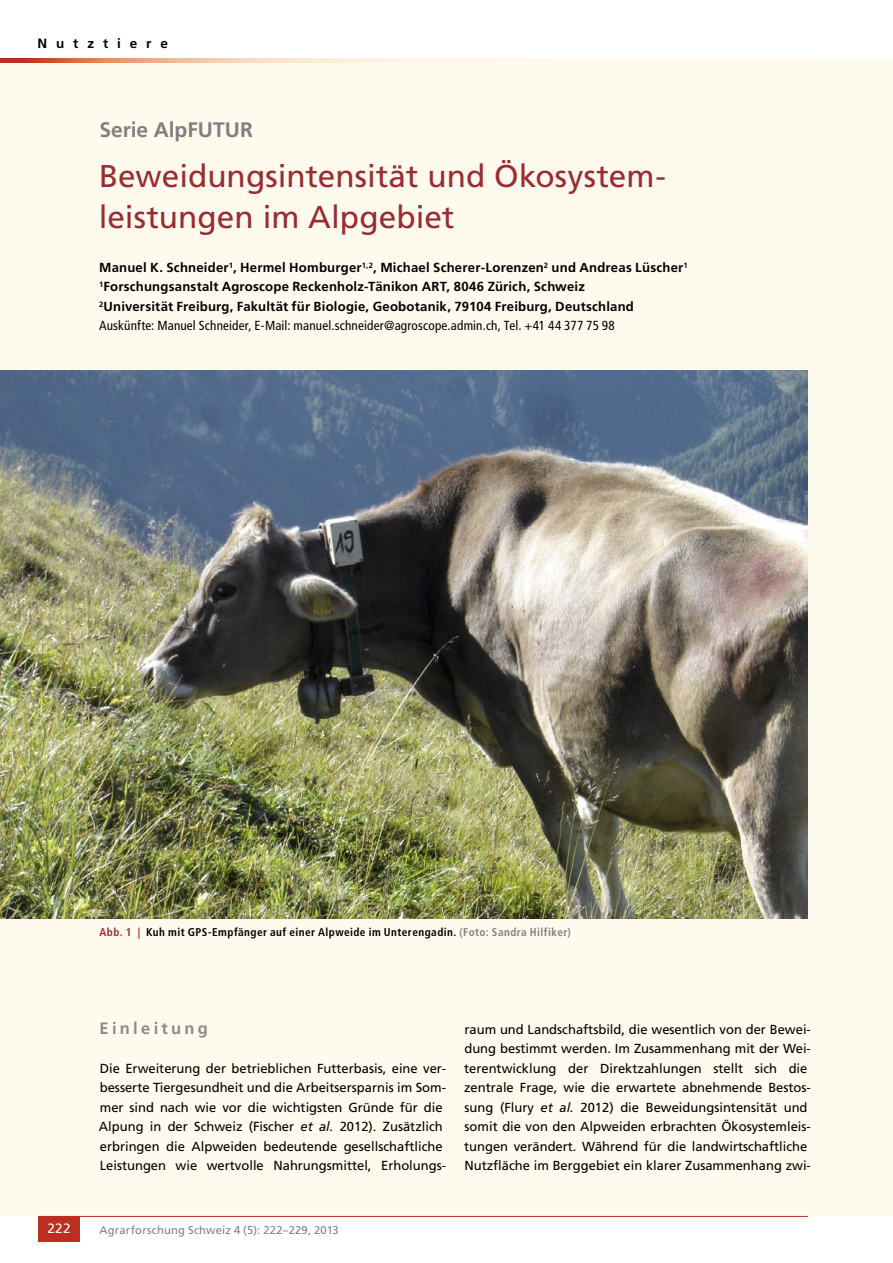
<style>
.page{position:relative;width:893px;height:1263px;background:#fff}
.page>*{position:absolute;margin:0;border:0;box-sizing:border-box;transform-origin:0 0}
.t1{font:31.5px/40.5px "Frutiger LT Std";color:#9a2b2f}
.t2{font:700 21px "Frutiger LT Std";color:#808080}
.t3{font:700 16.5px "Frutiger LT Std";letter-spacing:.2em;color:#8b8b8b}
.t4{font:700 13.5px "Frutiger LT Std";letter-spacing:.655em;color:#000}
.t5{font:13.5px "Frutiger LT Std";color:#fff}
.t6{font:13.2px/19.5px "Frutiger LT Std";color:#000}
.t7{font:700 13.2px/19.5px "Frutiger LT Std";letter-spacing:.015em;color:#000}
.t8{font:700 condensed 11.25px "Frutiger LT Std";letter-spacing:.04em;color:#000}
.t9{font:11.25px "Frutiger LT Std";letter-spacing:.02em;color:#808080}
.s1{font-weight:400;font-stretch:condensed}
.s2{color:#9a2b2f}
.s3{color:#808080}
.s4{font-style:italic}
</style>
<div class="page">
<div style="left:38px;top:1216px;width:42px;height:26px;background:#bd2d21"></div>
<div style="left:0;top:58px;width:893px;height:1158px;background:#fefaed"></div>
<hr style="left:38px;top:1216px;width:770px;height:1px;background:#bd2d21">
<svg style="left:0;top:58px;width:390px;height:5px;background:#eaae93"></svg>
<img style="left:0;top:370px;width:808px;height:548px">
<p class="t4" style="left:38px;top:36px;width:132px">Nutztiere</p>
<h2 class="t2" style="left:99px;top:118px;width:155px">Serie AlpFUTUR</h2>
<h1 class="t1" style="left:99px;top:156px;width:569px">Beweidungsintensität und Ökosystem&shy;leistungen im Alpgebiet</h1>
<p class="t7" style="left:99px;top:258px;width:590px">Manuel K. Schneider<sup>1</sup>, Hermel Homburger<sup>1,2</sup>, Michael Scherer-Lorenzen<sup>2</sup> und Andreas Lüscher<sup>1<br>1</sup>Forschungsanstalt Agroscope Reckenholz-Tänikon ART, 8046 Zürich, Schweiz<br><sup>2</sup>Universität Freiburg, Fakultät für Biologie, Geobotanik, 79104 Freiburg, Deutschland <span class="s1">Auskünfte: Manuel Schneider, E-Mail: manuel.schneider@agroscope.admin.ch, Tel. +41 44 377 75 98</span></p>
<p class="t8" style="left:100px;top:925px;width:473px"><span class="s2">Abb. 1 |</span> Kuh mit GPS-Empfänger auf einer Alpweide im Unterengadin. <span class="s3">(Foto: Sandra Hilfiker)</span></p>
<p class="t3" style="left:100px;top:1018px;width:110px">Einleitung</p>
<p class="t6" style="left:99px;top:1058px;width:349px">Die Erweiterung der betrieblichen Futterbasis, eine ver&shy;besserte Tiergesundheit und die Arbeitsersparnis im Som&shy;mer sind nach wie vor die wichtigsten Gründe für die Alpung in der Schweiz (Fischer <span class="s4">et al.</span> 2012). Zusätzlich erbringen die Alpweiden bedeutende gesellschaftliche Leistungen wie wertvolle Nahrungsmittel, Erholungs-</p>
<p class="t6" style="left:464px;top:1019px;width:348px">raum und Landschaftsbild, die wesentlich von der Bewei&shy;dung bestimmt werden. Im Zusammenhang mit der Wei&shy;terentwicklung der Direktzahlungen stellt sich die zentrale Frage, wie die erwartete abnehmende Bestos&shy;sung (Flury <span class="s4">et al.</span> 2012) die Beweidungsintensität und somit die von den Alpweiden erbrachten Ökosystemleis&shy;tungen verändert. Während für die landwirtschaftliche Nutzfläche im Berggebiet ein klarer Zusammenhang zwi-</p>
<p class="t5" style="left:47px;top:1221px;width:25px">222</p>
<p class="t9" style="left:99px;top:1223px;width:241px">Agrarforschung Schweiz 4 (5): 222–229, 2013</p>
</div>
